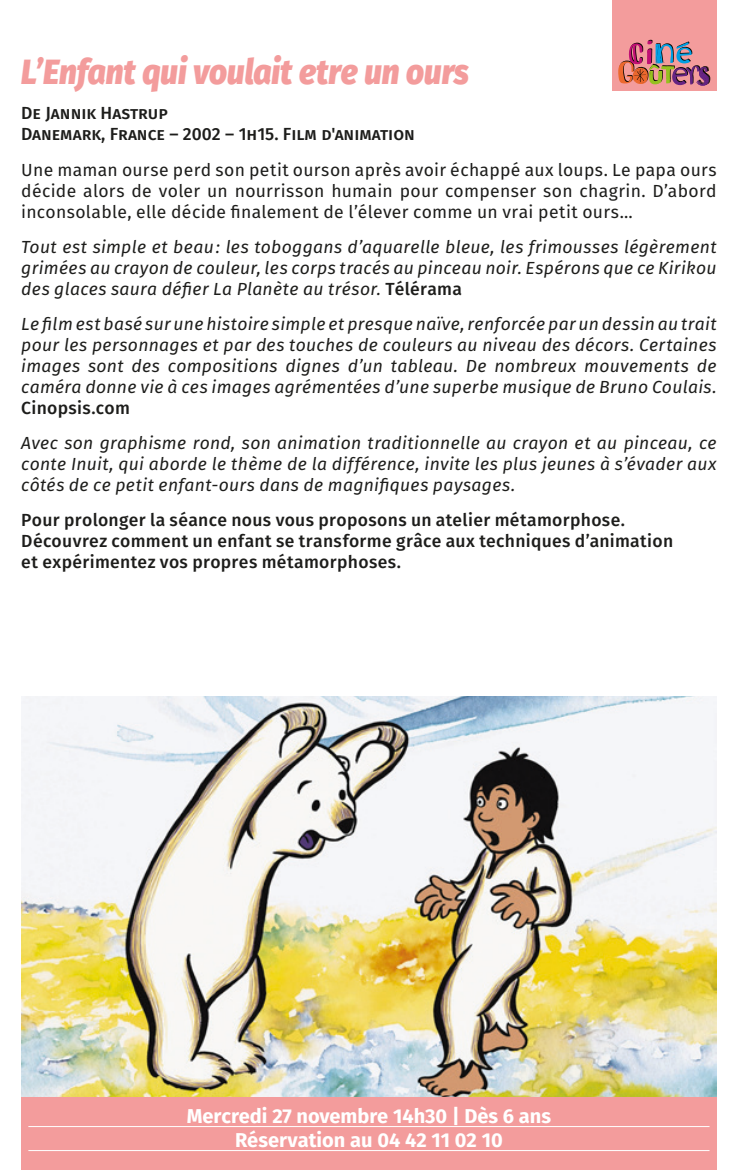
<style>
.page{position:relative;width:745px;height:1170px;background:#fff}
.page>*{position:absolute;margin:0;border:0;box-sizing:border-box;transform-origin:0 0}
._1_Titre{font:italic 800 35px "Fira Sans";color:#f39c9c;scale:.9 1}
._4_Horaires{font:700 20px "Fira Sans";color:#fff}
._3_Txt_c{font:italic 17.5px/21px "Fira Sans";letter-spacing:.02em;color:#1d1d1b;text-align:justify}
._3_Txt_c-2{font:17.5px/21px "Fira Sans";letter-spacing:.015em;color:#1d1d1b;text-align:justify}
._3_Txt_c-3{font:500 17.5px/21px "Fira Sans";letter-spacing:.015em;color:#1d1d1b}
._2_Distri{font:500 17.5px "Fira Sans";color:#1d1d1b}
.s1{font-weight:500;font-style:normal}
</style>
<div class="page">
<div style="left:21px;top:1096px;width:695px;height:73px;background:#f39c9c"></div>
<hr style="left:28px;top:1125px;width:681px;height:1px;background:#fff">
<hr style="left:28px;top:1149px;width:681px;height:1px;background:#fff">
<img style="left:21px;top:696px;width:695px;height:400px">
<div style="left:611px;top:0;width:105px;height:90px;background:#f39c9c"></div>
<svg style="left:618px;top:40px;width:92px;height:46px"></svg>
<p class="_1_Titre" style="left:21px;top:40px;width:499px">L’Enfant qui voulait etre un ours</p>
<p class="_2_Distri" style="left:21px;top:99px;width:148px">De Jannik Hastrup</p>
<p class="_2_Distri" style="left:21px;top:120px;width:395px">Danemark, France – 2002 – 1h15. Film d'animation</p>
<p class="_3_Txt_c-2" style="left:21px;top:158px;width:696px">Une maman ourse perd son petit ourson après avoir échappé aux loups. Le papa ours décide alors de voler un nourrisson humain pour compenser son chagrin. D’abord inconsolable, elle décide finalement de l’élever comme un vrai petit ours…</p>
<p class="_3_Txt_c" style="left:21px;top:236px;width:696px">Tout est simple et beau: les toboggans d’aquarelle bleue, les frimousses légèrement grimées au crayon de couleur, les corps tracés au pinceau noir. Espérons que ce Kirikou des glaces saura défier La Planète au trésor. <span class="s1">Télérama</span></p>
<p class="_3_Txt_c" style="left:21px;top:313px;width:696px">Le film est basé sur une histoire simple et presque naïve, renforcée par un dessin au trait pour les personnages et par des touches de couleurs au niveau des décors. Certaines images sont des compositions dignes d’un tableau. De nombreux mouvements de caméra donne vie à ces images agrémentées d’une superbe musique de Bruno Coulais.<br><span class="s1">Cinopsis.com</span></p>
<p class="_3_Txt_c" style="left:21px;top:432px;width:696px">Avec son graphisme rond, son animation traditionnelle au crayon et au pinceau, ce conte Inuit, qui aborde le thème de la différence, invite les plus jeunes à s’évader aux côtés de ce petit enfant-ours dans de magnifiques paysages.</p>
<p class="_3_Txt_c-3" style="left:21px;top:509px;width:653px">Pour prolonger la séance nous vous proposons un atelier métamorphose.<br>Découvrez comment un enfant se transforme grâce aux techniques d’animation et expérimentez vos propres métamorphoses.</p>
<p class="_4_Horaires" style="left:187px;top:1098px;width:365px">Mercredi 27 novembre 14h30 | Dès 6 ans</p>
<p class="_4_Horaires" style="left:235px;top:1122px;width:269px">Réservation au 04 42 11 02 10</p>
</div>
